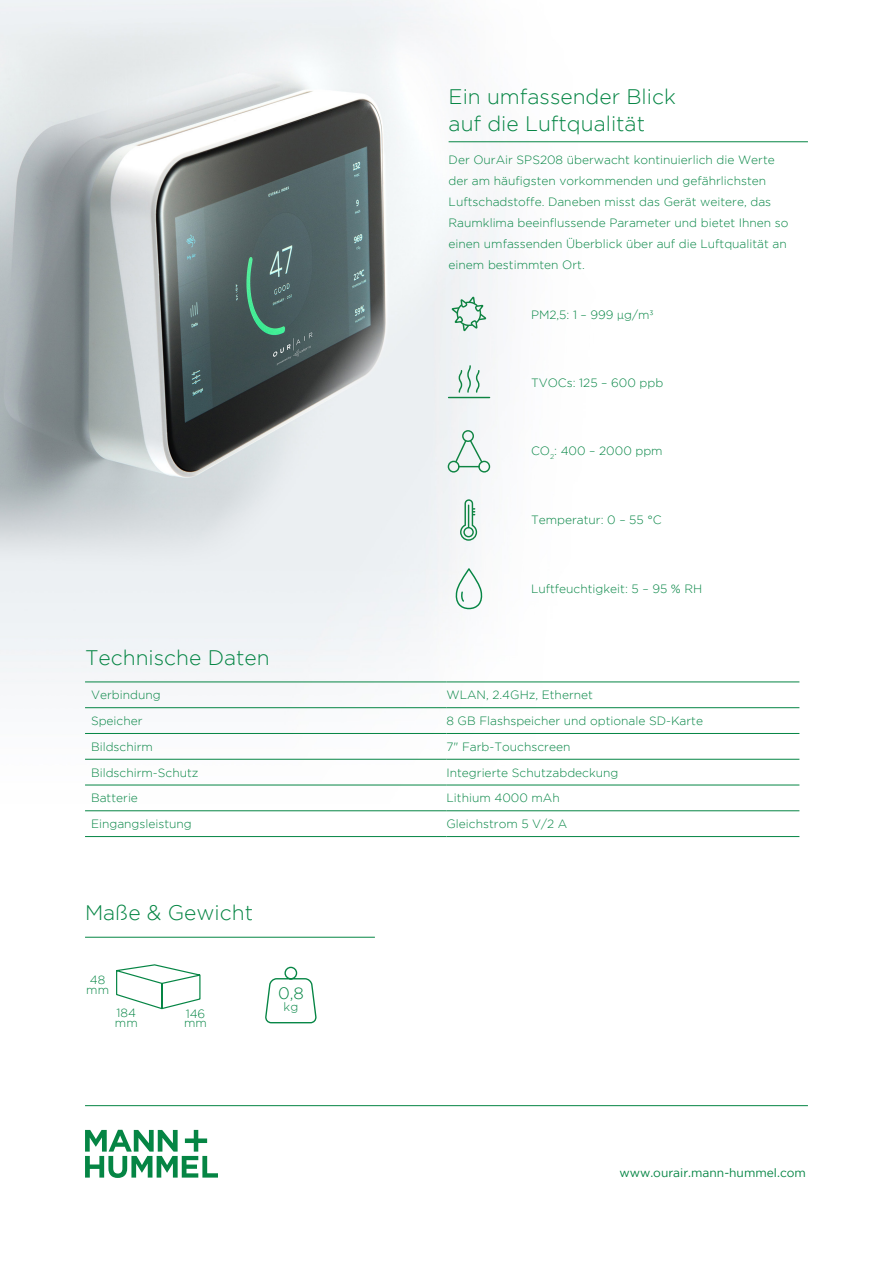
<style>
.page{position:relative;width:893px;height:1263px;background:#fff}
.page>*{position:absolute;margin:0;border:0;box-sizing:border-box;transform-origin:0 0}
.t1{font:300 21px/27px "Gotham";color:#058544}
.t2{font:300 16.5px "Gotham";color:#058544}
.t3{font:300 12px/21px "Gotham";color:#058544}
.t4{font:12px "Gotham";color:#058544}
.s1{font-family:"Gotham Narrow"}
</style>
<div class="page">
<img style="left:0;top:0;width:808px;height:838px">
<svg style="left:85px;top:1130px;width:133px;height:48px"></svg>
<hr style="left:449px;top:141px;width:359px;height:1px;background:#058544">
<hr style="left:85px;top:937px;width:290px;height:1px;background:#058544">
<svg style="left:265px;top:967px;width:52px;height:56px"></svg>
<svg style="left:116px;top:964px;width:84px;height:45px"></svg>
<hr style="left:85px;top:681px;width:361px;height:1px;background:#058544">
<hr style="left:446px;top:681px;width:353px;height:1px;background:#058544">
<hr style="left:85px;top:707px;width:361px;height:1px;background:#058544">
<hr style="left:446px;top:707px;width:353px;height:1px;background:#058544">
<hr style="left:85px;top:733px;width:361px;height:1px;background:#058544">
<hr style="left:446px;top:733px;width:353px;height:1px;background:#058544">
<hr style="left:85px;top:759px;width:361px;height:1px;background:#058544">
<hr style="left:446px;top:759px;width:353px;height:1px;background:#058544">
<hr style="left:85px;top:785px;width:361px;height:1px;background:#058544">
<hr style="left:446px;top:785px;width:353px;height:1px;background:#058544">
<hr style="left:85px;top:810px;width:361px;height:1px;background:#058544">
<hr style="left:446px;top:810px;width:353px;height:1px;background:#058544">
<hr style="left:85px;top:836px;width:361px;height:1px;background:#058544">
<hr style="left:446px;top:836px;width:353px;height:1px;background:#058544">
<hr style="left:85px;top:1105px;width:723px;height:1px;background:#058544">
<svg style="left:452px;top:297px;width:34px;height:34px"></svg>
<svg style="left:448px;top:364px;width:42px;height:34px"></svg>
<svg style="left:448px;top:430px;width:42px;height:43px"></svg>
<svg style="left:460px;top:499px;width:17px;height:42px"></svg>
<svg style="left:456px;top:568px;width:26px;height:41px"></svg>
<h1 class="t1" style="left:449px;top:83px;width:229px">Ein umfassender Blick auf die Luftqualität</h1>
<p class="t3" style="left:449px;top:149px;width:341px">Der OurAir SPS208 überwacht kontinuierlich die Werte der am häufigsten vorkommenden und gefährlichsten Luftschadstoffe. Daneben misst das Gerät weitere, das Raumklima beeinflussende Parameter und bietet Ihnen so einen umfassenden Überblick über auf die Luftqualität an einem bestimmten Ort.</p>
<p class="t3" style="left:531px;top:304px;width:124px">PM2,5: 1 – 999 <span class="s1">μ</span>g/m<span class="s1">3</span></p>
<p class="t3" style="left:531px;top:372px;width:134px">TVOCs: 125 – 600 ppb</p>
<p class="t3" style="left:531px;top:441px;width:133px">CO<sub>2</sub>: 400 – 2000 ppm</p>
<p class="t3" style="left:531px;top:509px;width:132px">Temperatur: 0 – 55 °C</p>
<h1 class="t1" style="left:85px;top:643px;width:186px">Technische Daten</h1>
<p class="t3" style="left:531px;top:578px;width:173px">Luftfeuchtigkeit: 5 – 95 % RH</p>
<p class="t3" style="left:91px;top:684px;width:71px">Verbindung</p>
<p class="t3" style="left:446px;top:684px;width:148px">WLAN, 2.4GHz, Ethernet</p>
<p class="t3" style="left:91px;top:710px;width:53px">Speicher</p>
<p class="t3" style="left:446px;top:710px;width:258px">8 GB Flashspeicher und optionale SD-Karte</p>
<p class="t3" style="left:91px;top:736px;width:63px">Bildschirm</p>
<p class="t3" style="left:446px;top:736px;width:125px">7" Farb-Touchscreen</p>
<p class="t3" style="left:91px;top:762px;width:109px">Bildschirm-Schutz</p>
<p class="t3" style="left:446px;top:762px;width:174px">Integrierte Schutzabdeckung</p>
<p class="t3" style="left:91px;top:787px;width:48px">Batterie</p>
<p class="t3" style="left:446px;top:787px;width:115px">Lithium 4000 mAh</p>
<p class="t3" style="left:91px;top:813px;width:102px">Eingangsleistung</p>
<p class="t3" style="left:446px;top:813px;width:122px">Gleichstrom 5 V/2 A</p>
<h1 class="t1" style="left:85px;top:899px;width:170px">Maße &amp; Gewicht</h1>
<p class="t3" style="left:86px;top:975px;width:24px;line-height:9.8px;text-align:center">48 mm</p>
<p class="t3" style="left:115px;top:1008px;width:24px;line-height:9.8px">184 mm</p>
<p class="t3" style="left:184px;top:1008px;width:24px;line-height:9.8px">146 mm</p>
<h2 class="t2" style="left:278px;top:984px;width:27px">0,8</h2>
<p class="t3" style="left:284px;top:996px;width:16px">kg</p>
<p class="t4" style="left:619px;top:1166px;width:188px">www.ourair.mann-hummel.com</p>
</div>
